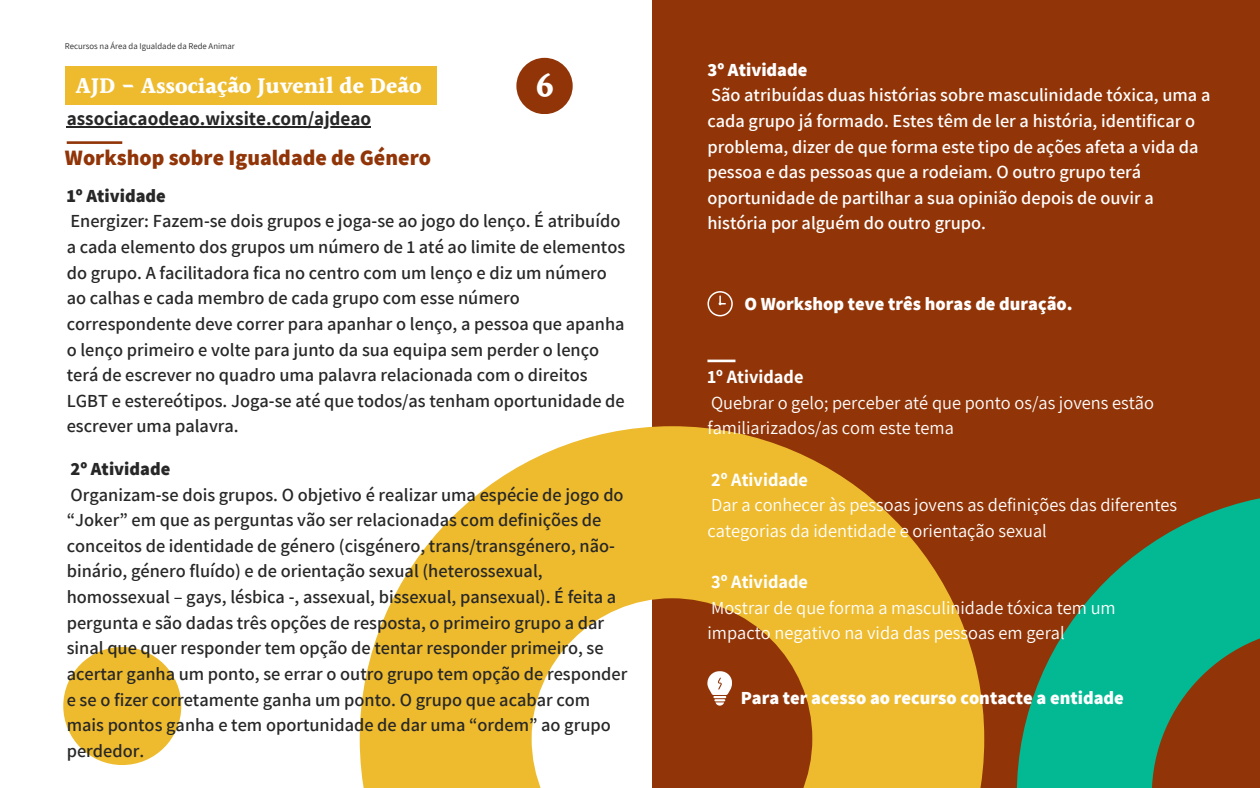
<style>
.page{position:relative;width:1260px;height:788px;background:#fff}
.page>*{position:absolute;margin:0;border:0;box-sizing:border-box;transform-origin:0 0}
.t1{font:700 35px "Halant";color:#fff}
.t2{font:700 22.75px "Halant";color:#fff}
.t3{font:800 21.88px "Assistant";color:#913508}
.t4{font:700 19.25px "Assistant";color:#272727}
.t5{font:600 18.38px/25.6px "Assistant";color:#272727}
.t6{font:600 18.38px/25.6px "Assistant";color:#fff}
.t7{font:18.38px/25.6px "Assistant";color:#fff}
.t8{font:800 18.38px "Assistant";color:#fff}
.t9{font:700 18.38px "Assistant";color:#fff}
.t10{font:800 18.38px "Assistant";color:#272727}
.t11{font:8.75px "Assistant";color:#272727}
</style>
<div class="page">
<div style="left:653px;top:0;width:607px;height:787px;background:#913508"></div>
<svg style="left:1017px;top:498px;width:243px;height:289px;fill:#02b993"></svg>
<div style="left:63px;top:647px;width:118px;height:118px;background:#eebb2f;border-radius:50%"></div>
<svg style="left:360px;top:426px;width:625px;height:361px;fill:#eebb2f"></svg>
<div style="left:65px;top:67px;width:371px;height:38px;background:#eebb2f"></div>
<hr style="left:67px;top:141px;width:55px;height:3px;background:#913508">
<hr style="left:67px;top:126px;width:304px;height:2px;background:#272727">
<hr style="left:707px;top:359px;width:28px;height:3px;background:#fff">
<svg style="left:707px;top:291px;width:26px;height:25px"></svg>
<div style="left:516px;top:58px;width:57px;height:56px;background:#913508;border-radius:50%"></div>
<svg style="left:707px;top:671px;width:25px;height:34px"></svg>
<p class="t11" style="left:65px;top:40px;width:171px">Recursos na Área da Igualdade da Rede Animar</p>
<p class="t2" style="left:76px;top:70px;width:347px">AJD - Associação Juvenil de Deão</p>
<p class="t4" style="left:67px;top:105px;width:306px">associacaodeao.wixsite.com/ajdeao</p>
<p class="t3" style="left:65px;top:143px;width:368px">Workshop sobre Igualdade de Género</p>
<p class="t1" style="left:535px;top:60px;width:20px">6</p>
<p class="t10" style="left:67px;top:183px;width:101px">1º Atividade</p>
<p class="t5" style="left:67px;top:208px;width:560px">Energizer: Fazem-se dois grupos e joga-se ao jogo do lenço. É atribuído a cada elemento dos grupos um número de 1 até ao limite de elementos do grupo. A facilitadora fica no centro com um lenço e diz um número ao calhas e cada membro de cada grupo com esse número correspondente deve correr para apanhar o lenço, a pessoa que apanha o lenço primeiro e volte para junto da sua equipa sem perder o lenço terá de escrever no quadro uma palavra relacionada com o direitos LGBT e estereótipos. Joga-se até que todos/as tenham oportunidade de escrever uma palavra.</p>
<p class="t10" style="left:70px;top:456px;width:101px">2º Atividade</p>
<p class="t5" style="left:67px;top:481px;width:562px">Organizam-se dois grupos. O objetivo é realizar uma espécie de jogo do “Joker” em que as perguntas vão ser relacionadas com definições de conceitos de identidade de género (cisgénero, trans/transgénero, não&shy;binário, género fluído) e de orientação sexual (heterossexual, homossexual – gays, lésbica -, assexual, bissexual, pansexual). É feita a pergunta e são dadas três opções de resposta, o primeiro grupo a dar sinal que quer responder tem opção de tentar responder primeiro, se acertar ganha um ponto, se errar o outro grupo tem opção de responder e se o fizer corretamente ganha um ponto. O grupo que acabar com mais pontos ganha e tem oportunidade de dar uma “ordem” ao grupo perdedor.</p>
<p class="t8" style="left:707px;top:57px;width:101px">3º Atividade</p>
<p class="t6" style="left:707px;top:82px;width:504px">São atribuídas duas histórias sobre masculinidade tóxica, uma a cada grupo já formado. Estes têm de ler a história, identificar o problema, dizer de que forma este tipo de ações afeta a vida da pessoa e das pessoas que a rodeiam. O outro grupo terá oportunidade de partilhar a sua opinião depois de ouvir a história por alguém do outro grupo.</p>
<p class="t8" style="left:744px;top:291px;width:330px">O Workshop teve três horas de duração.</p>
<p class="t9" style="left:707px;top:364px;width:98px">1º Atividade</p>
<p class="t7" style="left:707px;top:389px;width:448px">Quebrar o gelo; perceber até que ponto os/as jovens estão familiarizados/as com este tema</p>
<p class="t9" style="left:711px;top:467px;width:98px">2º Atividade</p>
<p class="t7" style="left:707px;top:491px;width:471px">Dar a conhecer às pessoas jovens as definições das diferentes categorias da identidade e orientação sexual</p>
<p class="t9" style="left:711px;top:569px;width:98px">3º Atividade</p>
<p class="t7" style="left:707px;top:594px;width:410px">Mostrar de que forma a masculinidade tóxica tem um impacto negativo na vida das pessoas em geral</p>
<p class="t8" style="left:741px;top:685px;width:385px">Para ter acesso ao recurso contacte a entidade</p>
</div>
